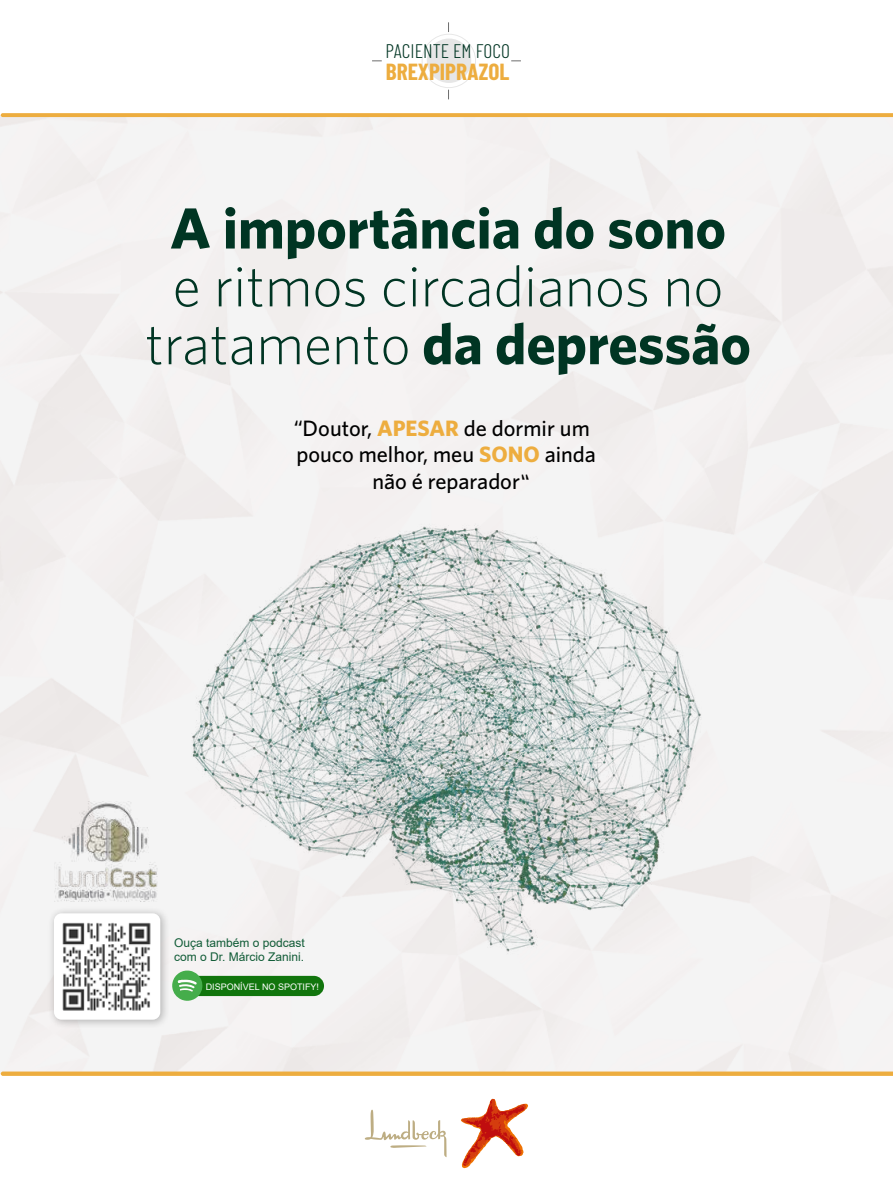
<style>
.page{position:relative;width:893px;height:1191px;background:#fff}
.page>*{position:absolute;margin:0;border:0;box-sizing:border-box;transform-origin:0 0}
.t1{font:300 57.9px/57.9px "Whitney";color:#003523;text-align:center}
.t2{font:700 57.9px "Whitney";color:#003523}
.t3{font:700 23.4px "Barlow Condensed";color:#edad3f}
.t4{font:500 22.2px/26.7px "Whitney";color:#000;text-align:center}
.t5{font:300 19.65px "Barlow Condensed";color:#003523}
.t6{font:12px/14.4px "Arial";color:#115c37}
.t7{font:9px "Arial";color:#fff}
.s1{font-weight:700}
.s2{font-weight:700;color:#edad3f}
</style>
<div class="page">
<img style="left:191px;top:513px;width:511px;height:487px">
<svg style="left:1px;top:113px;width:892px;height:4px;background:#edaf45"></svg>
<svg style="left:1px;top:1071px;width:892px;height:4px;background:#edb656"></svg>
<svg style="left:365px;top:1109px;width:82px;height:48px"></svg>
<svg style="left:461px;top:1098px;width:67px;height:70px"></svg>
<div style="left:427px;top:38px;width:44px;height:45px;background:#e6e6e6;border-radius:50%"></div>
<div style="left:422px;top:34px;width:54px;height:54px;border:1px solid #000;border-radius:50%"></div>
<div style="left:47px;top:906px;width:123px;height:123px;background:#000;opacity:.27"></div>
<div style="left:54px;top:913px;width:106px;height:106px;background:#fff;border-radius:8px"></div>
<img style="left:62px;top:922px;width:89px;height:89px">
<img style="left:54px;top:801px;width:108px;height:100px">
<div style="left:180px;top:976px;width:144px;height:20px;background:#11750d;border-radius:10px"></div>
<svg style="left:172px;top:970px;width:31px;height:30px"></svg>
<svg style="left:522px;top:475px;width:7px;height:5px"></svg>
<p class="t5" style="left:385px;top:39px;width:126px">PACIENTE EM FOCO</p>
<p class="t3" style="left:386px;top:57px;width:125px">BREXPIPRAZOL</p>
<h1 class="t2" style="left:170px;top:193px;width:557px">A importância do sono</h1>
<h1 class="t1" style="left:145px;top:256px;width:607px">e ritmos circadianos no tratamento <span class="s1">da depressão</span></h1>
<p class="t4" style="left:294px;top:414px;width:304px">“Doutor, <span class="s2">APESAR</span> de dormir um pouco melhor, meu <span class="s2">SONO</span> ainda não é reparador</p>
<p class="t6" style="left:174px;top:935px;width:132px">Ouça também o podcast com o Dr. Márcio Zanini.</p>
<p class="t7" style="left:206px;top:980px;width:115px">DISPONÍVEL NO SPOTIFY!</p>
</div>
